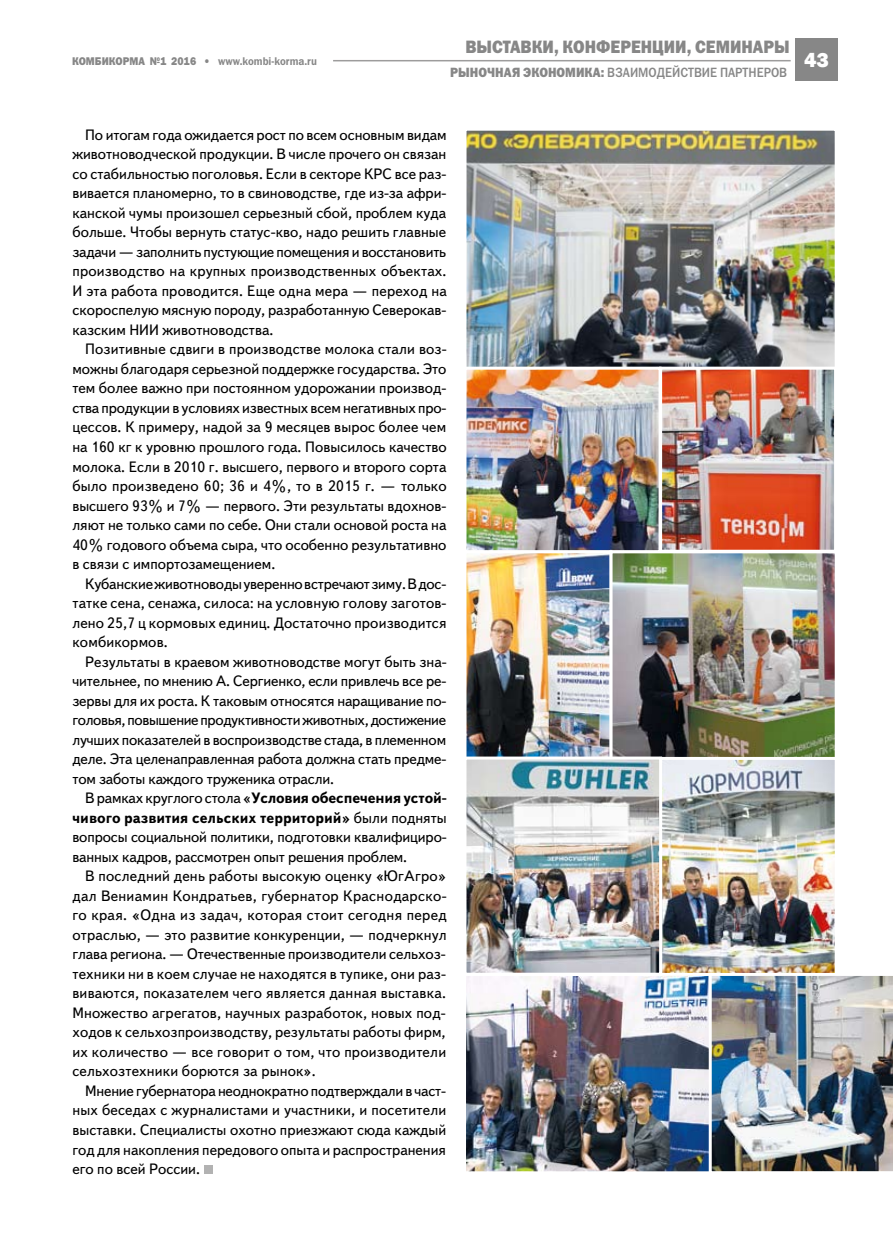
<style>
.page{position:relative;width:893px;height:1234px;background:#fff}
.page>*{position:absolute;margin:0;border:0;box-sizing:border-box;transform-origin:0 0}
.t1{font:800 21px "Franklin Gothic";color:#fff}
.t2{font:18px "Franklin Gothic Heavy C";color:#878787;scale:.9 1}
.t3{font:15px/19.5px "Text Book C";color:#000;text-align:justify}
.t4{font:13.5px "Franklin Gothic Medium C";color:#878787;scale:.9 1}
.t5{font:11.25px "Franklin Gothic Demi C";color:#878787;scale:.9 1}
.s1{font-family:"Franklin Gothic Heavy C"}
.s2{font-weight:700}
</style>
<div class="page">
<div style="left:795px;top:39px;width:43px;height:42px;background:#878787"></div>
<hr style="left:333px;top:60px;width:458px;height:1px;background:#9d9c9c">
<div style="left:204px;top:1164px;width:9px;height:9px;background:#b2b2b2"></div>
<img style="left:467px;top:132px;width:367px;height:234px">
<div style="left:463px;top:128px;width:375px;height:243px;border:3px solid #fff"></div>
<img style="left:467px;top:370px;width:367px;height:386px">
<div style="left:463px;top:366px;width:199px;height:187px;border:3px solid #fff"></div>
<div style="left:659px;top:366px;width:178px;height:186px;border:3px solid #fff"></div>
<div style="left:609px;top:550px;width:229px;height:211px;border:3px solid #fff"></div>
<div style="left:463px;top:550px;width:149px;height:211px;border:3px solid #fff"></div>
<img style="left:663px;top:760px;width:171px;height:212px">
<div style="left:659px;top:756px;width:179px;height:229px;border:3px solid #fff"></div>
<img style="left:467px;top:760px;width:191px;height:211px">
<div style="left:463px;top:756px;width:199px;height:219px;border:3px solid #fff"></div>
<img style="left:467px;top:976px;width:242px;height:193px">
<div style="left:463px;top:972px;width:253px;height:201px;border:3px solid #fff"></div>
<img style="left:709px;top:972px;width:184px;height:201px">
<p class="t2" style="left:465px;top:37px;width:121px">выставки, кон</p>
<p class="t2" style="left:596px;top:37px;width:148px">ференции, семинары</p>
<p class="t5" style="left:72px;top:54px;width:274px"><span class="s1">КОМБИКОРМА №1 2016 •</span> www.kombi-korma.ru</p>
<h1 class="t1" style="left:804px;top:47px;width:26px">43</h1>
<p class="t4" style="left:450px;top:65px;width:376px"><span class="s1">РЫНОЧНАЯ ЭКОНОМИКА:</span> ВЗАИМОДЕЙСТВИЕ ПАРТНЕРОВ</p>
<p class="t3" style="left:72px;top:125px;width:376px;text-indent:13px">По итогам года ожидается рост по всем основным видам животноводческой продукции. В числе прочего он связан со стабильностью поголовья. Если в секторе КРС все раз&shy;вивается планомерно, то в свиноводстве, где из-за афри&shy;канской чумы произошел серьезный сбой, проблем куда больше. Чтобы вернуть статус-кво, надо решить главные задачи — заполнить пустующие помещения и восстановить производство на крупных производственных объектах.<br>И эта работа проводится. Еще одна мера — переход на скороспелую мясную породу, разработанную Северокав&shy;казским НИИ животноводства.</p>
<p class="t3" style="left:72px;top:340px;width:376px;text-indent:13px">Позитивные сдвиги в производстве молока стали воз&shy;можны благодаря серьезной поддержке государства. Это тем более важно при постоянном удорожании производ&shy;ства продукции в условиях известных всем негативных про&shy;цессов. К примеру, надой за 9 месяцев вырос более чем на 160 кг к уровню прошлого года. Повысилось качество молока. Если в 2010 г. высшего, первого и второго сорта было произведено 60; 36 и 4%, то в 2015 г. — только высшего 93% и 7% — первого. Эти результаты вдохнов&shy;ляют не только сами по себе. Они стали основой роста на 40% годового объема сыра, что особенно результативно в связи с импортозамещением.</p>
<p class="t3" style="left:72px;top:574px;width:376px;text-indent:13px">Кубанские животноводы уверенно встречают зиму. В дос&shy;татке сена, сенажа, силоса: на условную голову заготов&shy;лено 25,7 ц кормовых единиц. Достаточно производится комбикормов.</p>
<p class="t3" style="left:72px;top:652px;width:376px;text-indent:13px">Результаты в краевом животноводстве могут быть зна&shy;чительнее, по мнению А. Сергиенко, если привлечь все ре&shy;зервы для их роста. К таковым относятся наращивание по&shy;головья, повышение продуктивности животных, достижение лучших показателей в воспроизводстве стада, в племенном деле. Эта целенаправленная работа должна стать предме&shy;том заботы каждого труженика отрасли.</p>
<p class="t3" style="left:72px;top:788px;width:376px;text-indent:13px">В рамках круглого стола «<span class="s2">Условия обеспечения устой&shy;чивого развития сельских территорий»</span> были подняты вопросы социальной политики, подготовки квалифициро&shy;ванных кадров, рассмотрен опыт решения проблем.</p>
<p class="t3" style="left:72px;top:866px;width:376px;text-indent:13px">В последний день работы высокую оценку «ЮгАгро» дал Вениамин Кондратьев, губернатор Краснодарско&shy;го края. «Одна из задач, которая стоит сегодня перед отраслью, — это развитие конкуренции, — подчеркнул глава региона. — Отечественные производители сельхоз&shy;техники ни в коем случае не находятся в тупике, они раз&shy;виваются, показателем чего является данная выставка.<br>Множество агрегатов, научных разработок, новых под&shy;ходов к сельхозпроизводству, результаты работы фирм, их количество — все говорит о том, что производители сельхозтехники борются за рынок».</p>
<p class="t3" style="left:72px;top:1081px;width:375px;text-indent:13px">Мнение губернатора неоднократно подтверждали в част&shy;ных беседах с журналистами и участники, и посетители выставки. Специалисты охотно приезжают сюда каждый год для накопления передового опыта и распространения его по всей России.</p>
</div>
